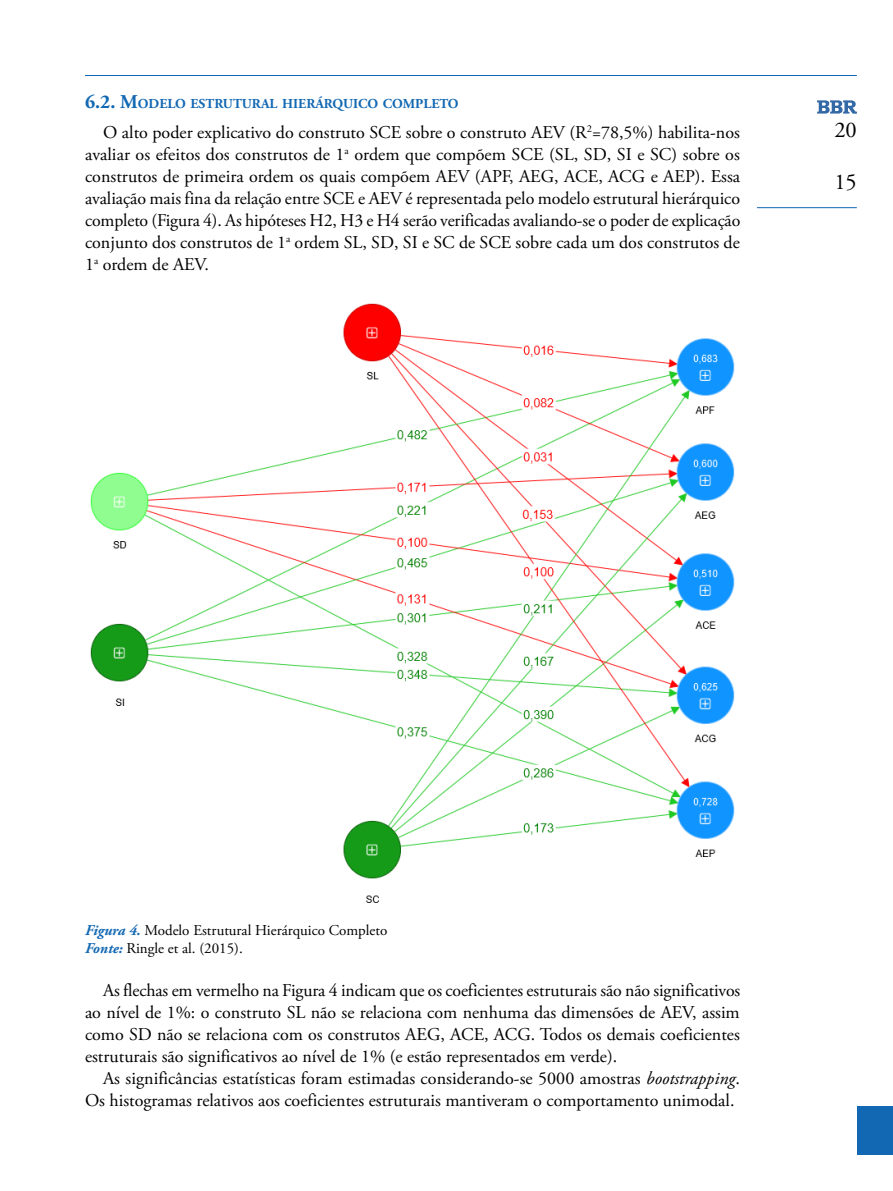
<style>
.page{position:relative;width:893px;height:1191px;background:#fff}
.page>*{position:absolute;margin:0;border:0;box-sizing:border-box;transform-origin:0 0}
.t1{font:22.5px "Adobe Garamond Pro";color:#000}
.t2{font:18px/21.9px "Adobe Garamond Pro";color:#000;text-align:justify}
.t3{font:15px/18px "Adobe Garamond Pro";color:#000}
.t4{font:700 13.65px "Adobe Garamond Pro";color:#1268b3}
.s1{font-size:19.5px}
.s2{font-weight:700;font-style:italic;color:#1268b3}
.s3{font-style:italic}
</style>
<div class="page">
<hr style="left:85px;top:75px;width:772px;height:1px;background:#1268b3">
<div style="left:857px;top:1106px;width:36px;height:48px;background:#1268b3"></div>
<hr style="left:757px;top:207px;width:100px;height:1px;background:#1268b3">
<svg style="left:817px;top:100px;width:40px;height:14px"></svg>
<img style="left:91px;top:304px;width:643px;height:599px">
<p class="t4" style="left:85px;top:95px;width:375px"><span class="s1">6.2. M</span>ODELO ESTRUTURAL HIERÁRQUICO COMPLETO</p>
<p class="t2" style="left:85px;top:122px;width:657px;text-indent:18px">O alto poder explicativo do construto SCE sobre o construto AEV (R<sup>2</sup>=78,5%) habilita-nos avaliar os efeitos dos construtos de 1<sup>a</sup> ordem que compõem SCE (SL, SD, SI e SC) sobre os construtos de primeira ordem os quais compõem AEV (APF, AEG, ACE, ACG e AEP). Essa avaliação mais fina da relação entre SCE e AEV é representada pelo modelo estrutural hierárquico completo (Figura 4). As hipóteses H2, H3 e H4 serão verificadas avaliando-se o poder de explicação conjunto dos construtos de 1<sup>a</sup> ordem SL, SD, SI e SC de SCE sobre cada um dos construtos de 1<sup>a</sup> ordem de AEV.</p>
<p class="t1" style="left:834px;top:116px;width:24px">20</p>
<p class="t1" style="left:834px;top:169px;width:24px">15</p>
<p class="t3" style="left:85px;top:922px;width:304px"><span class="s2">Figura 4.</span> Modelo Estrutural Hierárquico Completo<br><span class="s2">Fonte:</span> Ringle et al. (2015).</p>
<p class="t2" style="left:85px;top:980px;width:657px;text-indent:18px">As flechas em vermelho na Figura 4 indicam que os coeficientes estruturais são não significativos ao nível de 1%: o construto SL não se relaciona com nenhuma das dimensões de AEV, assim como SD não se relaciona com os construtos AEG, ACE, ACG. Todos os demais coeficientes estruturais são significativos ao nível de 1% (e estão representados em verde).</p>
<p class="t2" style="left:85px;top:1068px;width:656px;text-align:right">As significâncias estatísticas foram estimadas considerando-se 5000 amostras <span class="s3">bootstrapping</span>.<br>Os histogramas relativos aos coeficientes estruturais mantiveram o comportamento unimodal.</p>
</div>
